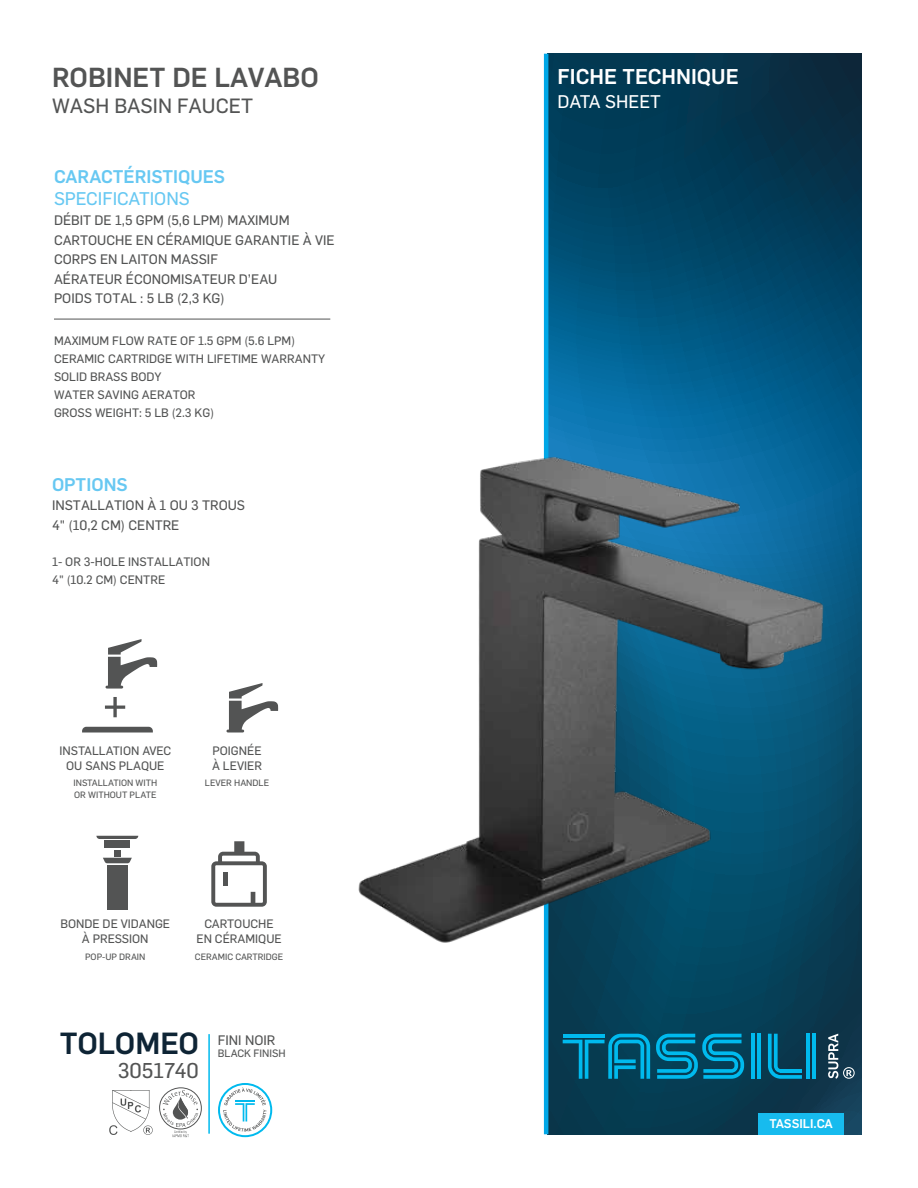
<style>
.page{position:relative;width:918px;height:1188px;background:#fff}
.page>*{position:absolute;margin:0;border:0;box-sizing:border-box;transform-origin:0 0}
.t1{font:500 30px "Flama";letter-spacing:-.005em;color:#0e2435}
.t2{font:500 27px "Flama";color:#535454}
.t3{font:500 21px "Flama";color:#fff}
.t4{font:21px "Flama Basic";color:#535454}
.t5{font:20.25px "Flama Basic";color:#535454}
.t6{font:500 18px "Flama";color:#67c8f2}
.t7{font:18px "Flama Basic";color:#67c8f2}
.t8{font:18px "Flama Basic";color:#fff}
.t9{font:13.5px/19.5px "Flama Basic";color:#535454}
.t10{font:500 12.45px "Flama";letter-spacing:-.005em;color:#fff}
.t11{font:12px/18px "Flama Basic";color:#535454}
.t12{font:10.5px "Flama Basic";color:#535454}
.t13{font:9px/12px "Flama Basic";color:#535454}
</style>
<div class="page">
<svg style="left:548px;top:54px;width:314px;height:1080px;background:#044869"></svg>
<hr style="left:544px;top:54px;width:4px;height:1080px;background:#00a7e7">
<hr style="left:751px;top:1034px;width:4px;height:45px;background:#00baee">
<hr style="left:757px;top:1034px;width:4px;height:45px;background:#00baee">
<hr style="left:806px;top:1034px;width:4px;height:45px;background:#00baee">
<hr style="left:812px;top:1034px;width:4px;height:45px;background:#00baee">
<svg style="left:768px;top:1034px;width:34px;height:45px;background:#06607f"></svg>
<svg style="left:563px;top:1034px;width:87px;height:45px;background:#036a8b"></svg>
<svg style="left:656px;top:1034px;width:88px;height:45px;background:#02779b"></svg>
<svg style="left:828px;top:1034px;width:27px;height:45px"></svg>
<div style="left:758px;top:1113px;width:85px;height:21px;background:#17bbee"></div>
<hr style="left:54px;top:319px;width:276px;height:1px;background:#535454">
<svg style="left:109px;top:1087px;width:93px;height:50px"></svg>
<svg style="left:106px;top:639px;width:51px;height:50px"></svg>
<svg style="left:105px;top:697px;width:20px;height:20px"></svg>
<svg style="left:82px;top:727px;width:71px;height:6px"></svg>
<div style="left:104px;top:841px;width:26px;height:7px;background:#535454"></div>
<svg style="left:96px;top:836px;width:42px;height:3px"></svg>
<div style="left:107px;top:865px;width:21px;height:44px;background:#535454"></div>
<svg style="left:103px;top:858px;width:29px;height:5px"></svg>
<div style="left:114px;top:850px;width:7px;height:7px;background:#535454"></div>
<svg style="left:226px;top:683px;width:52px;height:50px"></svg>
<svg style="left:211px;top:841px;width:56px;height:66px"></svg>
<hr style="left:223px;top:873px;width:4px;height:13px;background:#535454">
<svg style="left:218px;top:1083px;width:54px;height:54px"></svg>
<hr style="left:235px;top:1100px;width:20px;height:2px;background:#00baee">
<hr style="left:208px;top:1034px;width:2px;height:100px;background:#00baee">
<img style="left:358px;top:454px;width:469px;height:492px">
<h2 class="t2" style="left:52px;top:58px;width:268px">ROBINET DE LAVABO</h2>
<h3 class="t5" style="left:52px;top:92px;width:203px">WASH BASIN FAUCET</h3>
<h3 class="t6" style="left:54px;top:164px;width:173px">CARACTÉRISTIQUES</h3>
<h3 class="t7" style="left:54px;top:186px;width:137px">SPECIFICATIONS</h3>
<p class="t9" style="left:54px;top:210px;width:282px">DÉBIT DE 1,5 GPM (5,6 LPM) MAXIMUM<br>CARTOUCHE EN CÉRAMIQUE GARANTIE À VIE<br>CORPS EN LAITON MASSIF<br>AÉRATEUR ÉCONOMISATEUR D’EAU<br>POIDS TOTAL : 5 LB (2,3 KG)</p>
<p class="t11" style="left:54px;top:331px;width:273px">MAXIMUM FLOW RATE OF 1.5 GPM (5.6 LPM)<br>CERAMIC CARTRIDGE WITH LIFETIME WARRANTY<br>SOLID BRASS BODY<br>WATER SAVING AERATOR<br>GROSS WEIGHT: 5 LB (2.3 KG)</p>
<h3 class="t6" style="left:52px;top:471px;width:77px">OPTIONS</h3>
<p class="t9" style="left:52px;top:495px;width:195px">INSTALLATION À 1 OU 3 TROUS<br>4" (10,2 CM) CENTRE</p>
<p class="t11" style="left:52px;top:552px;width:160px">1- OR 3-HOLE INSTALLATION<br>4" (10.2 CM) CENTRE</p>
<p class="t11" style="left:60px;top:742px;width:113px;line-height:15px;text-align:center">INSTALLATION AVEC<br>OU SANS PLAQUE</p>
<p class="t13" style="left:73px;top:776px;width:85px">INSTALLATION WITH<br>OR WITHOUT PLATE</p>
<p class="t11" style="left:212px;top:742px;width:51px;line-height:15px">POIGNÉE<br>À LEVIER</p>
<p class="t13" style="left:205px;top:776px;width:66px">LEVER HANDLE</p>
<p class="t11" style="left:60px;top:916px;width:111px;line-height:15px;text-align:center">BONDE DE VIDANGE<br>À PRESSION</p>
<p class="t13" style="left:85px;top:950px;width:62px">POP-UP DRAIN</p>
<p class="t11" style="left:196px;top:916px;width:87px;line-height:15px;text-align:center">CARTOUCHE<br>EN CÉRAMIQUE</p>
<p class="t13" style="left:195px;top:950px;width:90px">CERAMIC CARTRIDGE</p>
<h1 class="t1" style="left:60px;top:1022px;width:141px">TOLOMEO</h1>
<p class="t9" style="left:218px;top:1029px;width:59px">FINI NOIR</p>
<p class="t12" style="left:218px;top:1046px;width:69px">BLACK FINISH</p>
<h3 class="t4" style="left:118px;top:1056px;width:83px">3051740</h3>
<h3 class="t3" style="left:558px;top:61px;width:183px">FICHE TECHNIQUE</h3>
<h3 class="t8" style="left:558px;top:89px;width:105px">DATA SHEET</h3>
<p class="t10" style="left:769px;top:1115px;width:65px">TASSILI.CA</p>
</div>
